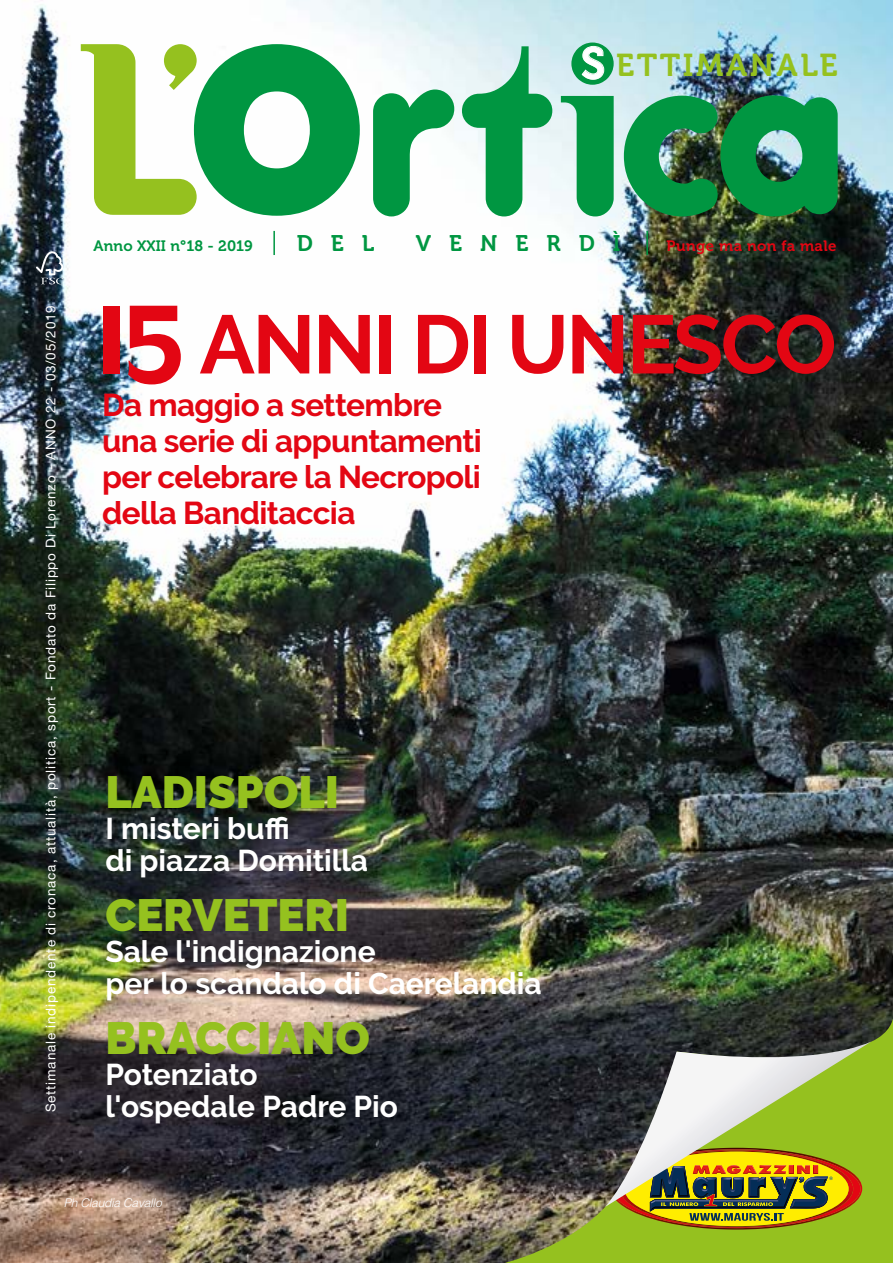
<style>
.page{position:relative;width:893px;height:1263px;background:#fff}
.page>*{position:absolute;margin:0;border:0;box-sizing:border-box;transform-origin:0 0}
.t1{font:700 82.5px "Raleway";letter-spacing:-.03em;color:#e30613}
.t2{font:900 45px "Raleway";color:#95c11f}
.t3{font:700 31.5px/36px "Raleway";letter-spacing:-.02em;color:#e30613}
.t4{font:31.5px "Museo 700";letter-spacing:.08em;color:#95c11f}
.t5{font:700 30px/31.5px "Raleway";color:#fff}
.t6{font:22.5px "Museo 700";letter-spacing:.8em;color:#009641}
.t7{font:15px "Museo 700";letter-spacing:.01em;color:#009641}
.t8{font:15px "Museo 700";letter-spacing:.03em;color:#e30613}
.t9{font:13.5px "Helvetica Neue LT Std";letter-spacing:.06em;color:#fff}
.t10{font:italic 300 12px "Helvetica";letter-spacing:-.02em;color:#fff}
.s1{font-size:44.7px;color:#fff}
.s2{font-family:"Antique Oli SCT";font-weight:500;font-size:115.5px}
</style>
<div class="page">
<img style="left:0;top:0;width:893px;height:1263px">
<svg style="left:462px;top:46px;width:90px;height:170px"></svg>
<img style="left:624px;top:95px;width:214px;height:121px">
<svg style="left:373px;top:89px;width:81px;height:127px"></svg>
<svg style="left:561px;top:96px;width:53px;height:120px;background:#47b278"></svg>
<svg style="left:36px;top:251px;width:29px;height:33px"></svg>
<svg style="left:81px;top:44px;width:279px;height:172px"></svg>
<hr style="left:273px;top:231px;width:2px;height:24px;background:#009641">
<hr style="left:646px;top:231px;width:2px;height:24px;background:#009641">
<img style="left:502px;top:956px;width:391px;height:307px">
<svg style="left:605px;top:1040px;width:268px;height:188px;background:#989b55"></svg>
<svg style="left:571px;top:43px;width:43px;height:42px;background:#44b178"></svg>
<p class="t4" style="left:581px;top:47px;width:258px"><span class="s1">S</span> ETTIMANALE</p>
<p class="t9" style="left:43px;top:1112px;width:809px;rotate:-90deg">Settimanale indipendente di cronaca, attualità, politica, sport - Fondato da Filippo Di Lorenzo - ANNO 22 - 03/05/2019</p>
<p class="t7" style="left:94px;top:238px;width:161px">Anno XXII n°18 - 2019</p>
<p class="t6" style="left:297px;top:231px;width:79px">DEL</p>
<p class="t6" style="left:416px;top:231px;width:206px">VENERDÌ</p>
<p class="t8" style="left:667px;top:238px;width:172px">Punge ma non fa male</p>
<h1 class="t1" style="left:97px;top:297px;width:741px"><span class="s2">15</span> ANNI DI UNESCO</h1>
<p class="t3" style="left:102px;top:387px;width:381px">Da maggio a settembre una serie di appuntamenti per celebrare la Necropoli della Banditaccia</p>
<h2 class="t2" style="left:105px;top:766px;width:235px">LADISPOLI</h2>
<p class="t5" style="left:105px;top:813px;width:264px">I misteri buffi<br>di piazza Domitilla</p>
<h2 class="t2" style="left:105px;top:889px;width:245px">CERVETERI</h2>
<p class="t5" style="left:105px;top:936px;width:438px">Sale l'indignazione<br>per lo scandalo di Caerelandia</p>
<h2 class="t2" style="left:105px;top:1012px;width:266px">BRACCIANO</h2>
<p class="t5" style="left:105px;top:1059px;width:294px">Potenziato l'ospedale Padre Pio</p>
<p class="t10" style="left:64px;top:1195px;width:99px">Ph Claudia Cavallo</p>
</div>
